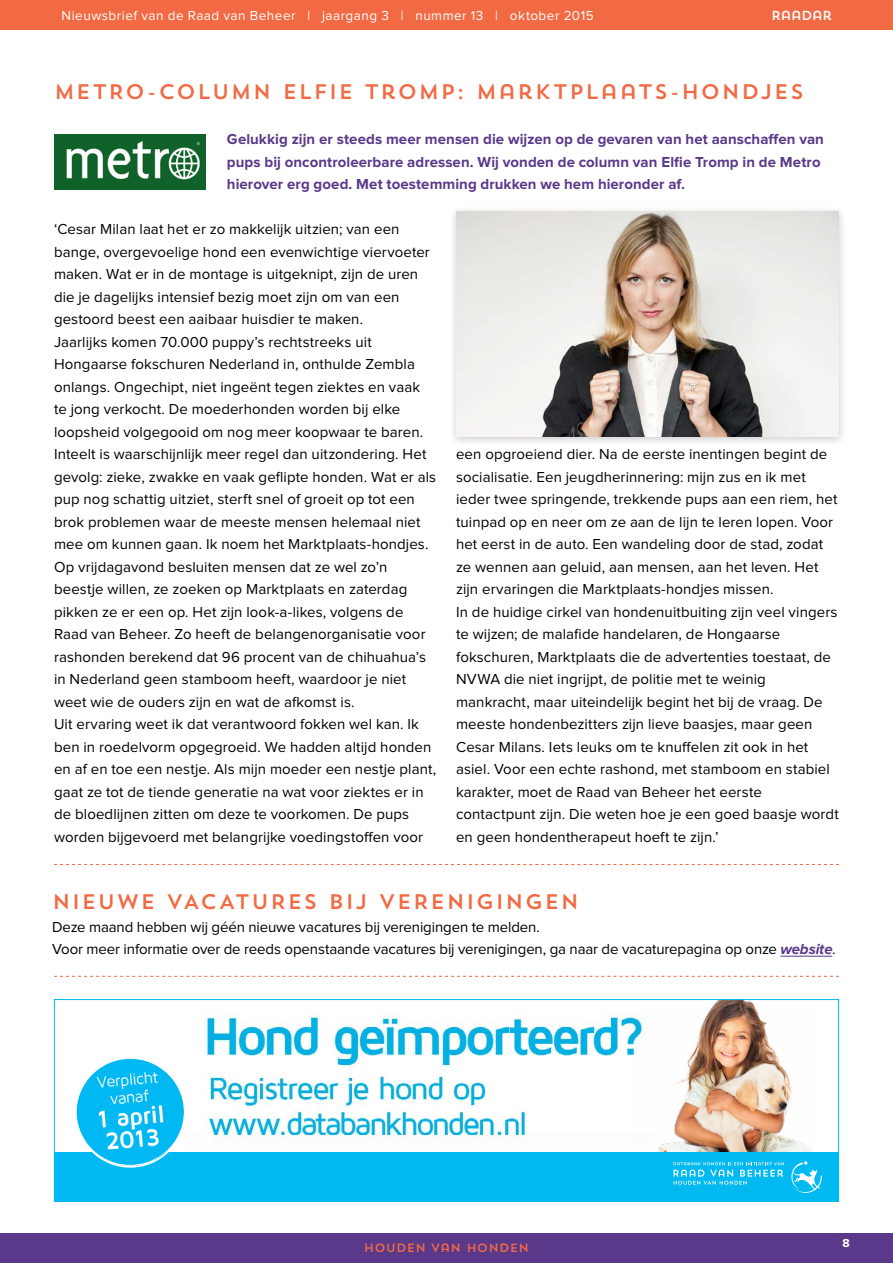
<style>
.page{position:relative;width:893px;height:1263px;background:#fff}
.page>*{position:absolute;margin:0;border:0;box-sizing:border-box;transform-origin:0 0}
.t1{font:21px "Trend Sans One";letter-spacing:.045em;color:#f26a43}
.t2{font:15px/22.5px "Proxima Nova";letter-spacing:.005em;color:#000}
.t3{font:700 15px/22.5px "Proxima Nova";letter-spacing:.005em;color:#5a388a}
.t4{font:13.5px "Proxima Nova";letter-spacing:.035em;color:#fff}
.t5{font:13.05px "Trend Sans One";letter-spacing:-.07em;color:#fff}
.t6{font:12px "Trend Sans One";color:#f26a43}
.t7{font:700 12px "Proxima Nova";color:#fff}
.s1{font-weight:700;font-style:italic;color:#5a388a}
</style>
<div class="page">
<div style="left:0;top:1233px;width:893px;height:30px;background:#5a388a"></div>
<div style="left:0;top:0;width:893px;height:30px;background:#f26a43"></div>
<svg style="left:54px;top:864px;width:785px;height:1px"></svg>
<svg style="left:54px;top:976px;width:785px;height:1px"></svg>
<div style="left:448px;top:206px;width:399px;height:241px;background:#000;opacity:.2"></div>
<img style="left:456px;top:212px;width:383px;height:224px">
<img style="left:54px;top:135px;width:152px;height:54px">
<hr style="left:780px;top:956px;width:52px;height:1px;background:#5a388a">
<img style="left:205px;top:1013px;width:424px;height:130px">
<img style="left:629px;top:1001px;width:184px;height:151px">
<div style="left:54px;top:1152px;width:785px;height:50px;background:#00b9f1"></div>
<div style="left:54px;top:999px;width:785px;height:203px;border:1px solid #00b9f1"></div>
<img style="left:76px;top:1058px;width:109px;height:109px;border-radius:54px">
<div style="left:75px;top:1057px;width:110px;height:111px;border:2px solid #fff;border-radius:50%"></div>
<svg style="left:673px;top:1161px;width:149px;height:32px"></svg>
<p class="t4" style="left:62px;top:9px;width:534px">Nieuwsbrief van de Raad van Beheer | jaargang 3 | nummer 13 | oktober 2015</p>
<p class="t5" style="left:771px;top:7px;width:63px">RAADAR</p>
<h1 class="t1" style="left:54px;top:78px;width:752px">METRO-COLUMN ELFIE TROMP: MARKTPLAATS-HONDJES</h1>
<p class="t3" style="left:227px;top:128px;width:598px">Gelukkig zijn er steeds meer mensen die wijzen op de gevaren van het aanschaffen van pups bij oncontroleerbare adressen. Wij vonden de column van Elfie Tromp in de Metro hierover erg goed. Met toestemming drukken we hem hieronder af.</p>
<p class="t2" style="left:54px;top:218px;width:384px">‘Cesar Milan laat het er zo makkelijk uitzien; van een bange, overgevoelige hond een evenwichtige viervoeter maken. Wat er in de montage is uitgeknipt, zijn de uren die je dagelijks intensief bezig moet zijn om van een gestoord beest een aaibaar huisdier te maken.<br>Jaarlijks komen 70.000 puppy’s rechtstreeks uit Hongaarse fokschuren Nederland in, onthulde Zembla onlangs. Ongechipt, niet ingeënt tegen ziektes en vaak te jong verkocht. De moederhonden worden bij elke loopsheid volgegooid om nog meer koopwaar te baren.<br>Inteelt is waarschijnlijk meer regel dan uitzondering. Het gevolg: zieke, zwakke en vaak geflipte honden. Wat er als pup nog schattig uitziet, sterft snel of groeit op tot een brok problemen waar de meeste mensen helemaal niet mee om kunnen gaan. Ik noem het Marktplaats-hondjes.<br>Op vrijdagavond besluiten mensen dat ze wel zo’n beestje willen, ze zoeken op Marktplaats en zaterdag pikken ze er een op. Het zijn look-a-likes, volgens de Raad van Beheer. Zo heeft de belangenorganisatie voor rashonden berekend dat 96 procent van de chihuahua’s in Nederland geen stamboom heeft, waardoor je niet weet wie de ouders zijn en wat de afkomst is.<br>Uit ervaring weet ik dat verantwoord fokken wel kan. Ik ben in roedelvorm opgegroeid. We hadden altijd honden en af en toe een nestje. Als mijn moeder een nestje plant, gaat ze tot de tiende generatie na wat voor ziektes er in de bloedlijnen zitten om deze te voorkomen. De pups worden bijgevoerd met belangrijke voedingstoffen voor</p>
<p class="t2" style="left:456px;top:443px;width:384px">een opgroeiend dier. Na de eerste inentingen begint de socialisatie. Een jeugdherinnering: mijn zus en ik met ieder twee springende, trekkende pups aan een riem, het tuinpad op en neer om ze aan de lijn te leren lopen. Voor het eerst in de auto. Een wandeling door de stad, zodat ze wennen aan geluid, aan mensen, aan het leven. Het zijn ervaringen die Marktplaats-hondjes missen.<br>In de huidige cirkel van hondenuitbuiting zijn veel vingers te wijzen; de malafide handelaren, de Hongaarse fokschuren, Marktplaats die de advertenties toestaat, de NVWA die niet ingrijpt, de politie met te weinig mankracht, maar uiteindelijk begint het bij de vraag. De meeste hondenbezitters zijn lieve baasjes, maar geen Cesar Milans. Iets leuks om te knuffelen zit ook in het asiel. Voor een echte rashond, met stamboom en stabiel karakter, moet de Raad van Beheer het eerste contactpunt zijn. Die weten hoe je een goed baasje wordt en geen hondentherapeut hoeft te zijn.’</p>
<h1 class="t1" style="left:52px;top:888px;width:529px">NIEUWE VACATURES BIJ VERENIGINGEN</h1>
<p class="t2" style="left:52px;top:916px;width:785px">Deze maand hebben wij géén nieuwe vacatures bij verenigingen te melden.<br>Voor meer informatie over de reeds openstaande vacatures bij verenigingen, ga naar de vacaturepagina op onze <span class="s1">website</span>.</p>
<p class="t6" style="left:364px;top:1240px;width:167px">HOUDEN VAN HONDEN</p>
<p class="t7" style="left:842px;top:1237px;width:9px">8</p>
</div>
